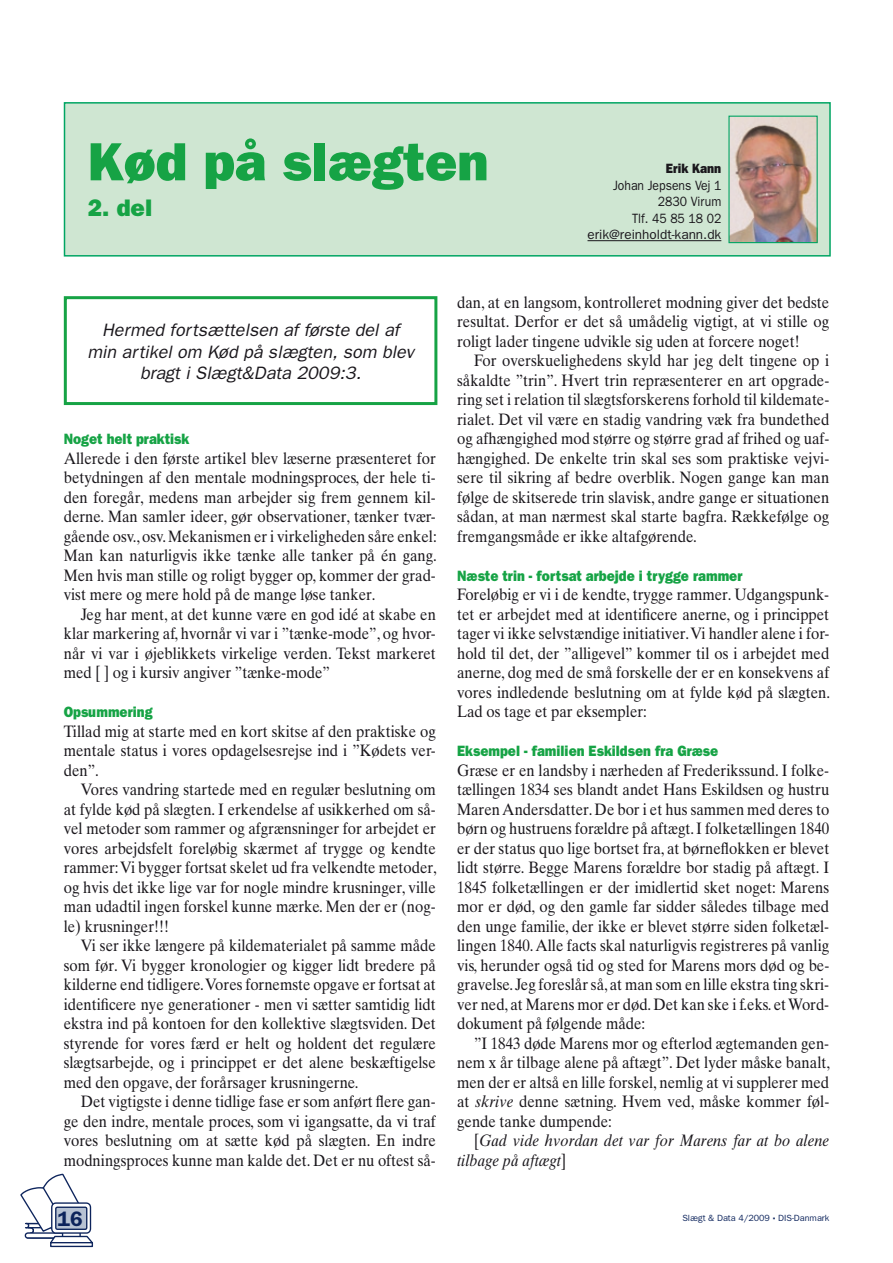
<style>
.page{position:relative;width:893px;height:1263px;background:#fff}
.page>*{position:absolute;margin:0;border:0;box-sizing:border-box;transform-origin:0 0}
.t1{font:800 54px "Franklin Gothic";color:#16a345}
.t2{font:800 24px "Franklin Gothic";color:#16a345}
.t3{font:600 21px "Franklin Gothic";color:#0d245c}
.t4{font:italic 18px/21.6px "Franklin Gothic";color:#1a171c;text-align:center}
.t5{font:16.5px/19.5px "Times Ten";color:#1a171c;text-align:justify;scale:.9 1}
.t6{font:italic 16.5px/19.5px "Times Ten";color:#1a171c;scale:.9 1}
.t7{font:800 15px "Franklin Gothic";color:#16a345;scale:.9 1}
.t8{font:13.5px/16.5px "Franklin Gothic";color:#1a171c;text-align:right;scale:.9 1}
.t9{font:800 13.5px "Franklin Gothic";color:#1a171c;scale:.9 1}
.t10{font:9px "Franklin Gothic";color:#0d245c}
.s1{font-style:italic}
.s2{font-style:normal}
.s3{font-weight:800}
</style>
<div class="page">
<svg style="left:20px;top:1174px;width:73px;height:73px"></svg>
<div style="left:64px;top:102px;width:767px;height:155px;background:#cfe6d2;border:2px solid #00a563"></div>
<hr style="left:587px;top:240px;width:134px;height:1px;background:#1a171c">
<div style="left:64px;top:296px;width:373px;height:109px;border:3px solid #16a345"></div>
<img style="left:730px;top:118px;width:86px;height:123px">
<div style="left:728px;top:116px;width:90px;height:127px;border:1px solid #00a563"></div>
<h1 class="t1" style="left:88px;top:130px;width:402px">Kød på slægten</h1>
<h2 class="t2" style="left:88px;top:194px;width:66px">2. del</h2>
<p class="t9" style="left:666px;top:161px;width:63px">Erik Kann</p>
<p class="t8" style="left:587px;top:177px;width:150px">Johan Jepsens Vej 1<br>2830 Virum<br>Tlf. 45 85 18 02 erik@reinholdt-kann.dk</p>
<p class="t4" style="left:87px;top:319px;width:328px">Hermed fortsættelsen af første del af min artikel om Kød på slægten, som blev bragt i Slægt&amp;Data 2009:3.</p>
<p class="t7" style="left:64px;top:430px;width:141px">Noget helt praktisk</p>
<p class="t5" style="left:64px;top:448px;width:416px">Allerede i den første artikel blev læserne præsenteret for betydningen af den mentale modningsproces, der hele ti&shy;den foregår, medens man arbejder sig frem gennem kil&shy;derne. Man samler ideer, gør observationer, tænker tvær&shy;gående osv., osv. Mekanismen er i virkeligheden såre enkel:<br>Man kan naturligvis ikke tænke alle tanker på én gang.<br>Men hvis man stille og roligt bygger op, kommer der grad&shy;vist mere og mere hold på de mange løse tanker.</p>
<p class="t5" style="left:64px;top:604px;width:415px;text-indent:17px">Jeg har ment, at det kunne være en god idé at skabe en klar markering af, hvornår vi var i ”tænke-mode”, og hvor&shy;når vi var i øjeblikkets virkelige verden. Tekst markeret med [ ] og i kursiv angiver ”tænke-mode”</p>
<p class="t7" style="left:64px;top:703px;width:100px">Opsummering</p>
<p class="t5" style="left:64px;top:721px;width:415px">Tillad mig at starte med en kort skitse af den praktiske og mentale status i vores opdagelsesrejse ind i ”Kødets ver&shy;den”.</p>
<p class="t5" style="left:64px;top:780px;width:416px;text-indent:17px">Vores vandring startede med en regulær beslutning om at fylde kød på slægten. I erkendelse af usikkerhed om så&shy;vel metoder som rammer og afgrænsninger for arbejdet er vores arbejdsfelt foreløbig skærmet af trygge og kendte rammer: Vi bygger fortsat skelet ud fra velkendte metoder, og hvis det ikke lige var for nogle mindre krusninger, ville man udadtil ingen forskel kunne mærke. Men der er (nog&shy;le) krusninger!!!</p>
<p class="t5" style="left:64px;top:936px;width:415px;text-indent:17px">Vi ser ikke længere på kildematerialet på samme måde som før. Vi bygger kronologier og kigger lidt bredere på kilderne end tidligere. Vores fornemste opgave er fortsat at identificere nye generationer - men vi sætter samtidig lidt ekstra ind på kontoen for den kollektive slægtsviden. Det styrende for vores færd er helt og holdent det regulære slægtsarbejde, og i princippet er det alene beskæftigelse med den opgave, der forårsager krusningerne.</p>
<p class="t5" style="left:64px;top:1092px;width:415px;text-indent:17px">Det vigtigste i denne tidlige fase er som anført flere gan&shy;ge den indre, mentale proces, som vi igangsatte, da vi traf vores beslutning om at sætte kød på slægten. En indre modningsproces kunne man kalde det. Det er nu oftest så-</p>
<p class="t5" style="left:457px;top:292px;width:415px">dan, at en langsom, kontrolleret modning giver det bedste resultat. Derfor er det så umådelig vigtigt, at vi stille og roligt lader tingene udvikle sig uden at forcere noget!</p>
<p class="t5" style="left:457px;top:351px;width:415px;text-indent:17px">For overskuelighedens skyld har jeg delt tingene op i såkaldte ”trin”. Hvert trin repræsenterer en art opgrade&shy;ring set i relation til slægtsforskerens forhold til kildemate&shy;rialet. Det vil være en stadig vandring væk fra bundethed og afhængighed mod større og større grad af frihed og uaf&shy;hængighed. De enkelte trin skal ses som praktiske vejvi&shy;sere til sikring af bedre overblik. Nogen gange kan man følge de skitserede trin slavisk, andre gange er situationen sådan, at man nærmest skal starte bagfra. Rækkefølge og fremgangsmåde er ikke altafgørende.</p>
<p class="t7" style="left:457px;top:567px;width:319px">Næste trin - fortsat arbejde i trygge rammer</p>
<p class="t5" style="left:457px;top:585px;width:416px">Foreløbig er vi i de kendte, trygge rammer. Udgangspunk&shy;tet er arbejdet med at identificere anerne, og i princippet tager vi ikke selvstændige initiativer. Vi handler alene i for&shy;hold til det, der ”alligevel” kommer til os i arbejdet med anerne, dog med de små forskelle der er en konsekvens af vores indledende beslutning om at fylde kød på slægten.<br>Lad os tage et par eksempler:</p>
<p class="t7" style="left:457px;top:742px;width:292px">Eksempel - familien Eskildsen fra Græse</p>
<p class="t5" style="left:457px;top:760px;width:415px">Græse er en landsby i nærheden af Frederikssund. I folke&shy;tællingen 1834 ses blandt andet Hans Eskildsen og hustru Maren Andersdatter. De bor i et hus sammen med deres to børn og hustruens forældre på aftægt. I folketællingen 1840 er der status quo lige bortset fra, at børneflokken er blevet lidt større. Begge Marens forældre bor stadig på aftægt. I 1845 folketællingen er der imidlertid sket noget: Marens mor er død, og den gamle far sidder således tilbage med den unge familie, der ikke er blevet større siden folketæl&shy;lingen 1840. Alle facts skal naturligvis registreres på vanlig vis, herunder også tid og sted for Marens mors død og be&shy;gravelse. Jeg foreslår så, at man som en lille ekstra ting skri&shy;ver ned, at Marens mor er død. Det kan ske i f.eks. et Word&shy;dokument på følgende måde:</p>
<p class="t5" style="left:457px;top:1033px;width:416px;text-indent:17px">”I 1843 døde Marens mor og efterlod ægtemanden gen&shy;nem x år tilbage alene på aftægt”. Det lyder måske banalt, men der er altså en lille forskel, nemlig at vi supplerer med at <span class="s1">skrive</span> denne sætning. Hvem ved, måske kommer føl&shy;gende tanke dumpende:</p>
<p class="t6" style="left:457px;top:1131px;width:415px;text-indent:17px"><span class="s2">[</span>Gad vide hvordan det var for Marens far at bo alene tilbage på aftægt<span class="s2">]</span></p>
<p class="t3" style="left:58px;top:1206px;width:27px">16</p>
<p class="t10" style="left:682px;top:1213px;width:148px">Slægt &amp; Data 4/2009 <span class="s3">·</span> DIS-Danmark</p>
</div>
